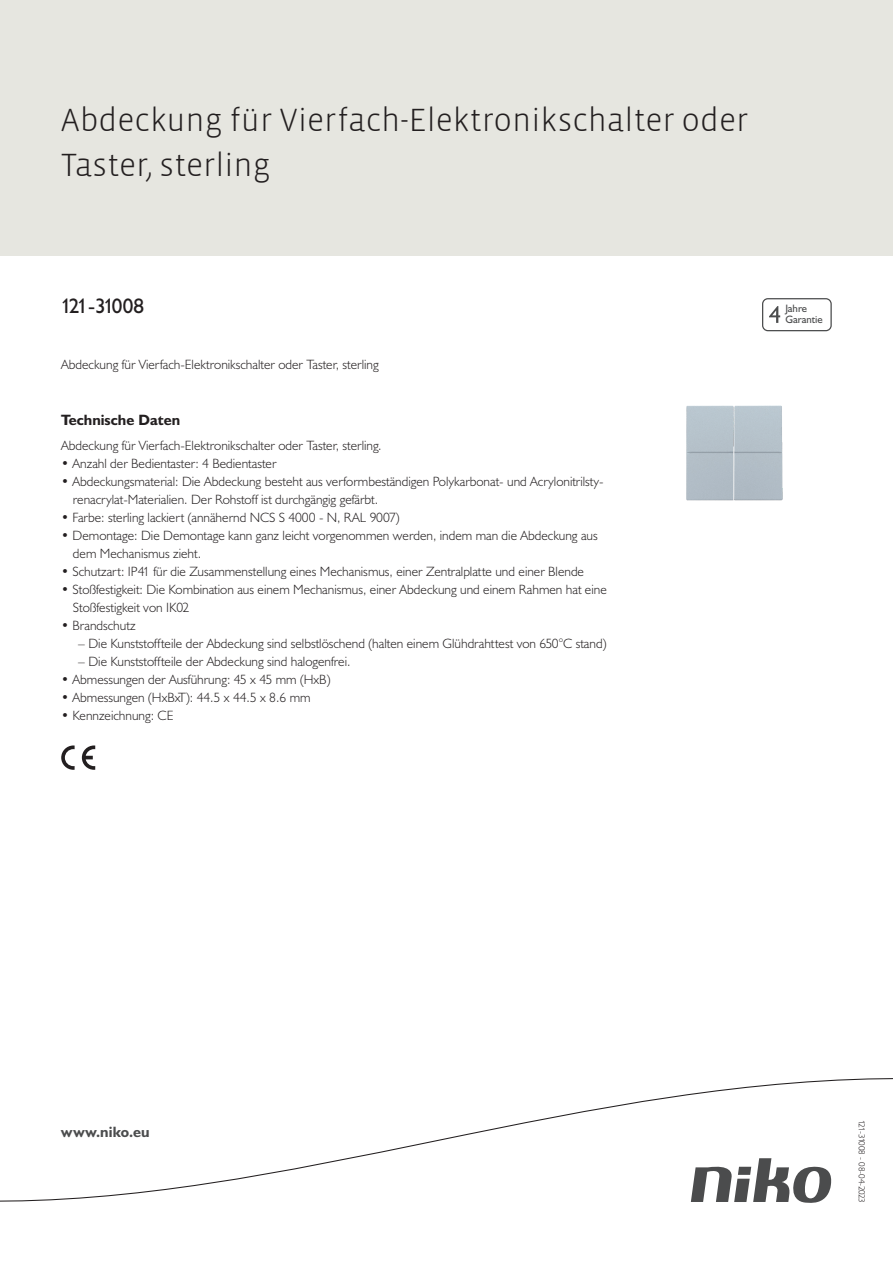
<style>
.page{position:relative;width:893px;height:1263px;background:#fff}
.page>*{position:absolute;margin:0;border:0;box-sizing:border-box;transform-origin:0 0}
.Title_datasheets{font:300 33px/45px "Vista Sans";color:#231f20}
.Article_number{font:21px "Humanist 521 BT";letter-spacing:-.095em;color:#231f20}
.Titles_parts{font:700 15px "Humanist 521 BT";color:#231f20}
.titel_afbeelding{font:700 15px "Humanist 521 BT";letter-spacing:.005em;color:#4b4c4d}
.USP_Bullets{font:300 13.5px/18px "Humanist 521 BT";color:#231f20}
.USP_Bullets_level_2{font:300 13.5px "Humanist 521 BT";color:#231f20}
.Platte_tekst_CAB{font:300 13.5px "Humanist 521 BT";color:#231f20}
.t1{font:10.8px/10.8px "Humanist 521 BT";color:#4b4c4d}
.Revision{font:300 9px "Humanist 521 BT";letter-spacing:-.03em;color:#231f20}
</style>
<div class="page">
<div style="left:0;top:0;width:893px;height:255px;background:#e6e6e0"></div>
<svg style="left:82px;top:745px;width:13px;height:25px"></svg>
<svg style="left:61px;top:745px;width:14px;height:25px"></svg>
<svg style="left:762px;top:298px;width:70px;height:33px"></svg>
<svg style="left:0;top:1078px;width:893px;height:125px"></svg>
<img style="left:686px;top:405px;width:97px;height:96px">
<p class="Title_datasheets" style="left:61px;top:98px;width:689px">Abdeckung für Vierfach-Elektronikschalter oder<br>Taster, sterling</p>
<p class="Article_number" style="left:61px;top:293px;width:84px">121-31008</p>
<p class="t1" style="left:785px;top:303px;width:39px">Jahre<br>Garantie</p>
<p class="Platte_tekst_CAB" style="left:61px;top:356px;width:319px">Abdeckung für Vierfach-Elektronikschalter oder Taster, sterling</p>
<p class="Titles_parts" style="left:61px;top:411px;width:120px">Technische Daten</p>
<p class="Platte_tekst_CAB" style="left:61px;top:437px;width:322px">Abdeckung für Vierfach-Elektronikschalter oder Taster, sterling.</p>
<p class="USP_Bullets" style="left:61px;top:454px;width:217px">• Anzahl der Bedientaster: 4 Bedientaster</p>
<p class="USP_Bullets" style="left:73px;top:472px;width:532px;text-indent:-12px">• Abdeckungsmaterial: Die Abdeckung besteht aus verformbeständigen Polykarbonat- und Acrylonitrilsty&shy;renacrylat-Materialien. Der Rohstoff ist durchgängig gefärbt.</p>
<p class="USP_Bullets" style="left:61px;top:508px;width:340px">• Farbe: sterling lackiert (annähernd NCS S 4000 - N, RAL 9007)</p>
<p class="USP_Bullets" style="left:73px;top:526px;width:526px;text-indent:-12px">• Demontage: Die Demontage kann ganz leicht vorgenommen werden, indem man die Abdeckung aus dem Mechanismus zieht.</p>
<p class="USP_Bullets" style="left:61px;top:562px;width:524px">• Schutzart: IP41 für die Zusammenstellung eines Mechanismus, einer Zentralplatte und einer Blende</p>
<p class="USP_Bullets" style="left:73px;top:580px;width:535px;text-indent:-12px">• Stoßfestigkeit: Die Kombination aus einem Mechanismus, einer Abdeckung und einem Rahmen hat eine<br>Stoßfestigkeit von IK02</p>
<p class="USP_Bullets" style="left:61px;top:616px;width:76px">• Brandschutz</p>
<p class="USP_Bullets_level_2" style="left:78px;top:635px;width:530px">– Die Kunststoffteile der Abdeckung sind selbstlöschend (halten einem Glühdrahttest von 650°C stand)</p>
<p class="USP_Bullets_level_2" style="left:78px;top:653px;width:274px">– Die Kunststoffteile der Abdeckung sind halogenfrei.</p>
<p class="USP_Bullets" style="left:61px;top:670px;width:271px">• Abmessungen der Ausführung: 45 x 45 mm (HxB)</p>
<p class="USP_Bullets" style="left:61px;top:688px;width:251px">• Abmessungen (HxBxT): 44.5 x 44.5 x 8.6 mm</p>
<p class="USP_Bullets" style="left:61px;top:706px;width:114px">• Kennzeichnung: CE</p>
<p class="titel_afbeelding" style="left:61px;top:1122px;width:90px">www.niko.eu</p>
<p class="Revision" style="left:868px;top:1120px;width:84px;rotate:90deg">121-31008 - 08-04-2023</p>
</div>
